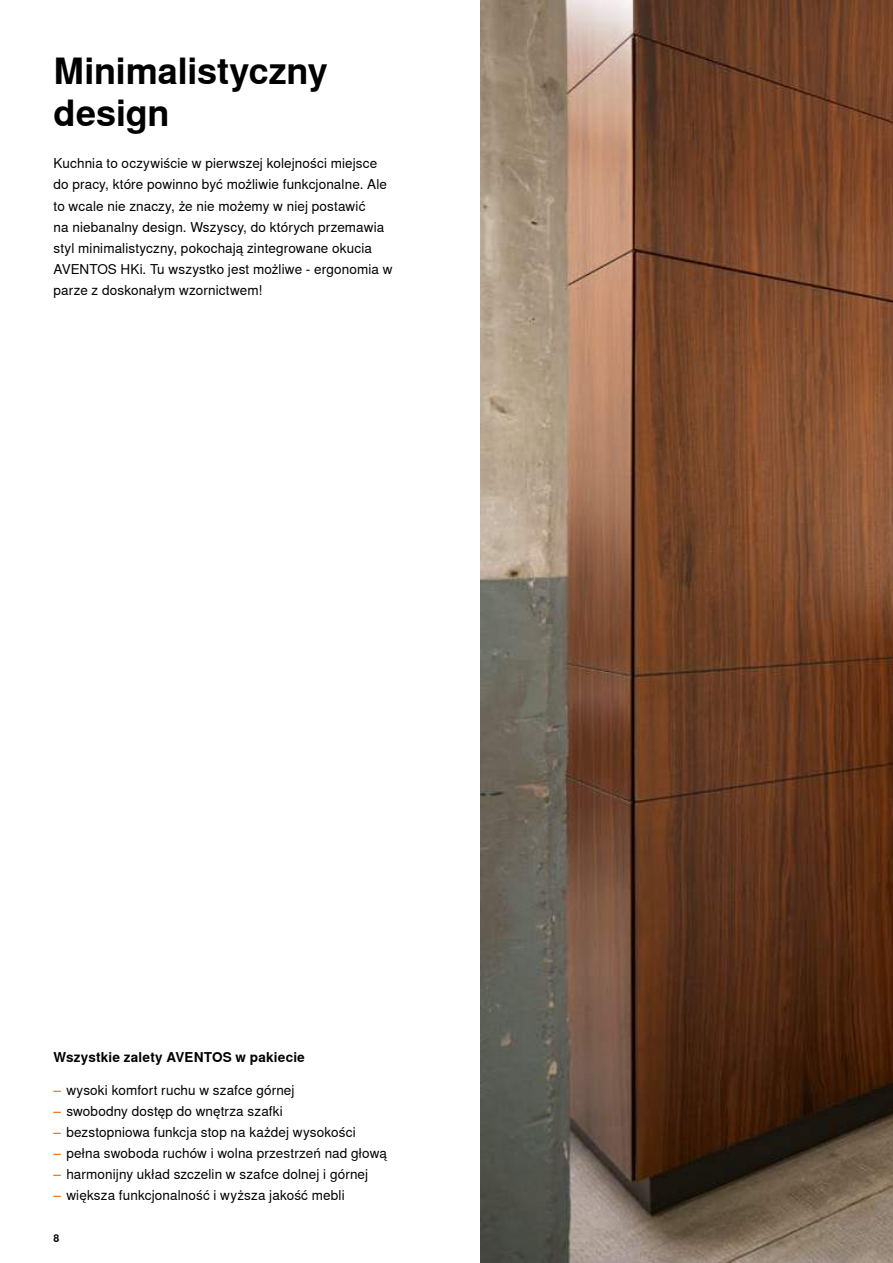
<style>
.page{position:relative;width:893px;height:1263px;background:#fff}
.page>*{position:absolute;margin:0;border:0;box-sizing:border-box;transform-origin:0 0}
.t1{font:700 36px/42.2px "Nimbus Sans Global";letter-spacing:-.005em;color:#000}
.t2{font:13.5px/21px "Nimbus Sans Global";letter-spacing:.01em;color:#000}
.t3{font:700 13.5px "Nimbus Sans Global";letter-spacing:.015em;color:#000}
.t4{font:700 10.5px "Nimbus Sans Global";color:#000}
.s1{color:#ec6602}
</style>
<div class="page">
<img style="left:481px;top:0;width:412px;height:1263px">
<h1 class="t1" style="left:54px;top:51px;width:276px">Minimalistyczny design</h1>
<p class="t2" style="left:54px;top:153px;width:340px">Kuchnia to oczywiście w pierwszej kolejności miejsce do pracy, które powinno być możliwie funkcjonalne. Ale to wcale nie znaczy, że nie możemy w niej postawić<br>na niebanalny design. Wszyscy, do których przemawia styl minimalistyczny, pokochają zintegrowane okucia AVENTOS HKi. Tu wszystko jest możliwe - ergonomia w parze z doskonałym wzornictwem!</p>
<p class="t3" style="left:54px;top:1050px;width:253px">Wszystkie zalety AVENTOS w pakiecie</p>
<p class="t2" style="left:54px;top:1079px;width:242px"><span class="s1">–</span> wysoki komfort ruchu w szafce górnej</p>
<p class="t2" style="left:54px;top:1100px;width:231px"><span class="s1">–</span> swobodny dostęp do wnętrza szafki</p>
<p class="t2" style="left:54px;top:1121px;width:304px"><span class="s1">–</span> bezstopniowa funkcja stop na każdej wysokości</p>
<p class="t2" style="left:54px;top:1142px;width:335px"><span class="s1">–</span> pełna swoboda ruchów i wolna przestrzeń nad głową</p>
<p class="t2" style="left:54px;top:1163px;width:316px"><span class="s1">–</span> harmonijny układ szczelin w szafce dolnej i górnej</p>
<p class="t2" style="left:54px;top:1185px;width:293px"><span class="s1">–</span> większa funkcjonalność i wyższa jakość mebli</p>
<p class="t4" style="left:54px;top:1232px;width:7px">8</p>
</div>
